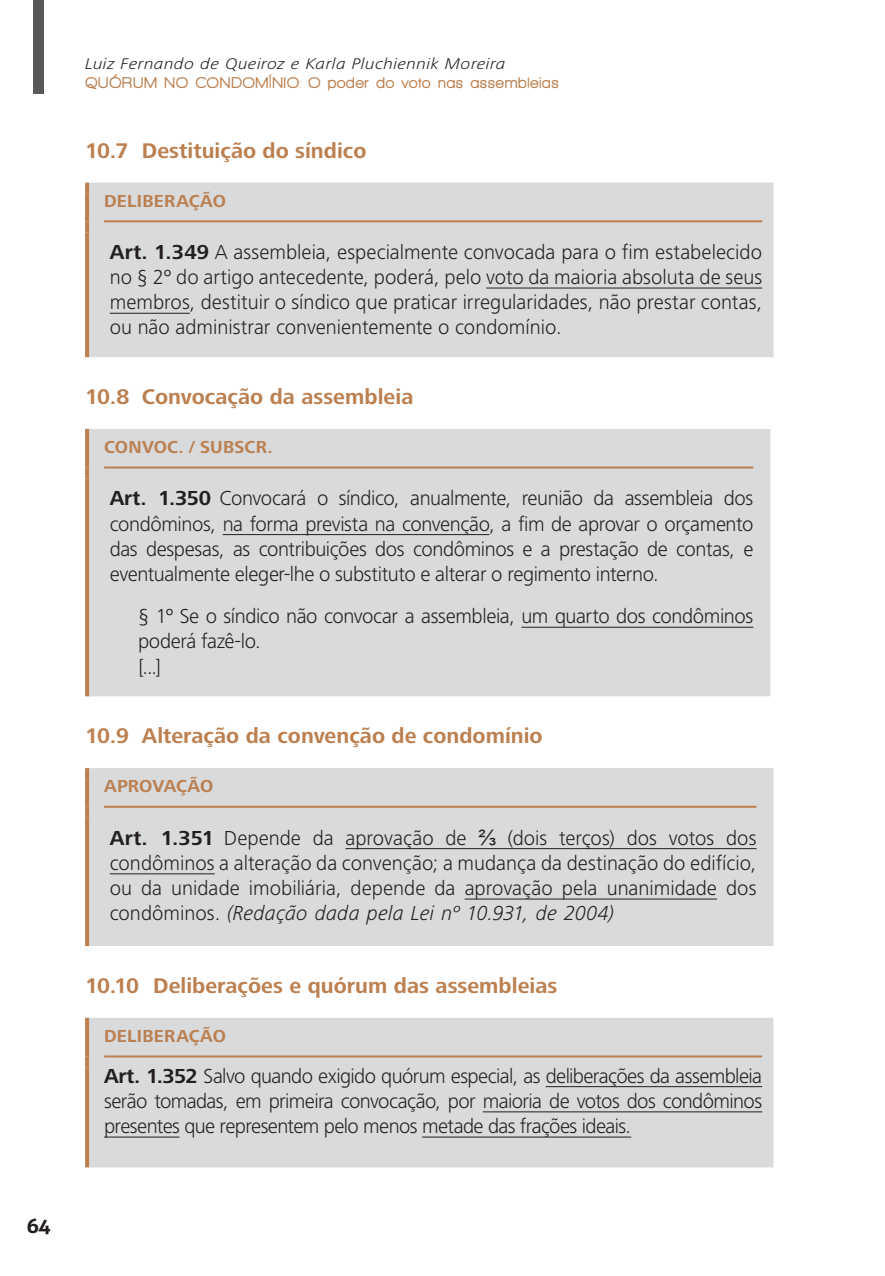
<style>
.page{position:relative;width:885px;height:1276px;background:#fff}
.page>*{position:absolute;margin:0;border:0;box-sizing:border-box;transform-origin:0 0}
.Sub-título_NUMEROS{font:700 22px "Frutiger Next LT";color:#bc8050}
.texto_box{font:300 21px/25.2px "Frutiger Next LT";letter-spacing:-.015em;color:#231f20;text-align:justify}
.Texto_conteúdo{font:300 21px/25.2px "Frutiger Next LT";letter-spacing:-.03em;color:#231f20;text-align:justify}
.t1{font:700 20px "Aller";color:#231f20;scale:1.05 1}
.Sub-título{font:700 18px "Frutiger Next LT";letter-spacing:.01em;color:#bc8050}
.t2{font:italic 300 16px "Frutiger Next LT";letter-spacing:.015em;color:#231f20;scale:1.15 1}
.t3{font:16px "Walkway Rounded";letter-spacing:.06em;color:#bc8050;scale:1.05 1}
.s1{font-weight:700}
.s2{font-family:"Arial";font-weight:400}
.s3{font-style:italic}
</style>
<div class="page">
<div style="left:34px;top:0;width:10px;height:94px;background:#57585a"></div>
<div style="left:89px;top:183px;width:684px;height:174px;background:#d9dadc"></div>
<svg style="left:85px;top:183px;width:4px;height:11px"></svg>
<svg style="left:85px;top:194px;width:4px;height:27px"></svg>
<svg style="left:85px;top:221px;width:4px;height:11px"></svg>
<svg style="left:85px;top:232px;width:4px;height:125px"></svg>
<hr style="left:104px;top:220px;width:658px;height:2px;background:#bc8050">
<hr style="left:486px;top:287px;width:276px;height:1px;background:#231f20">
<hr style="left:110px;top:313px;width:80px;height:1px;background:#231f20">
<div style="left:89px;top:429px;width:681px;height:267px;background:#d9dadc"></div>
<svg style="left:85px;top:429px;width:4px;height:11px"></svg>
<svg style="left:85px;top:440px;width:4px;height:27px"></svg>
<svg style="left:85px;top:467px;width:4px;height:11px"></svg>
<svg style="left:85px;top:478px;width:4px;height:218px"></svg>
<hr style="left:104px;top:466px;width:649px;height:2px;background:#bc8050">
<hr style="left:223px;top:534px;width:266px;height:1px;background:#231f20">
<hr style="left:521px;top:627px;width:232px;height:1px;background:#231f20">
<div style="left:89px;top:768px;width:684px;height:178px;background:#d9dadc"></div>
<svg style="left:85px;top:768px;width:4px;height:11px"></svg>
<svg style="left:85px;top:779px;width:4px;height:28px"></svg>
<svg style="left:85px;top:807px;width:4px;height:11px"></svg>
<svg style="left:85px;top:818px;width:4px;height:128px"></svg>
<hr style="left:104px;top:806px;width:652px;height:2px;background:#bc8050">
<hr style="left:345px;top:848px;width:411px;height:1px;background:#231f20">
<hr style="left:110px;top:873px;width:105px;height:1px;background:#231f20">
<hr style="left:464px;top:898px;width:253px;height:1px;background:#231f20">
<div style="left:89px;top:1018px;width:684px;height:149px;background:#d9dadc"></div>
<svg style="left:85px;top:1017px;width:4px;height:12px"></svg>
<svg style="left:85px;top:1029px;width:4px;height:27px"></svg>
<svg style="left:85px;top:1056px;width:4px;height:11px"></svg>
<svg style="left:85px;top:1067px;width:4px;height:100px"></svg>
<hr style="left:104px;top:1055px;width:658px;height:2px;background:#bc8050">
<hr style="left:545px;top:1086px;width:217px;height:1px;background:#231f20">
<hr style="left:483px;top:1111px;width:279px;height:1px;background:#231f20">
<hr style="left:104px;top:1136px;width:75px;height:1px;background:#231f20">
<hr style="left:422px;top:1136px;width:209px;height:1px;background:#231f20">
<p class="t1" style="left:27px;top:1213px;width:24px">64</p>
<p class="t2" style="left:85px;top:55px;width:367px">Luiz Fernando de Queiroz e Karla Pluchiennik Moreira</p>
<p class="t3" style="left:85px;top:74px;width:452px">QUÓRUM NO CONDOMÍNIO: O poder do voto nas assembleias</p>
<p class="Sub-título_NUMEROS" style="left:85px;top:138px;width:283px">10.7 Destituição do síndico</p>
<p class="Sub-título" style="left:104px;top:191px;width:123px">DELIBERAÇÃO</p>
<p class="texto_box" style="left:110px;top:239px;width:654px"><span class="s1">Art. 1.349</span> A assembleia, especialmente convocada para o fim estabelecido no § 2º do artigo antecedente, poderá, pelo voto da maioria absoluta de seus membros, destituir o síndico que praticar irregularidades, não prestar contas, ou não administrar convenientemente o condomínio.</p>
<p class="Sub-título_NUMEROS" style="left:85px;top:384px;width:330px">10.8 Convocação da assembleia</p>
<p class="Sub-título" style="left:104px;top:437px;width:170px">CONVOC. / SUBSCR.</p>
<p class="texto_box" style="left:110px;top:486px;width:645px"><span class="s1">Art. 1.350</span> Convocará o síndico, anualmente, reunião da assembleia dos condôminos, na forma prevista na convenção, a fim de aprovar o orçamento das despesas, as contribuições dos condôminos e a prestação de contas, e eventualmente eleger-lhe o substituto e alterar o regimento interno.</p>
<p class="texto_box" style="left:138px;top:604px;width:616px">§ 1º Se o síndico não convocar a assembleia, um quarto dos condôminos poderá fazê-lo.</p>
<p class="texto_box" style="left:138px;top:654px;width:25px">[...]</p>
<p class="Sub-título_NUMEROS" style="left:85px;top:723px;width:459px">10.9 Alteração da convenção de condomínio</p>
<p class="Sub-título" style="left:104px;top:776px;width:111px">APROVAÇÃO</p>
<p class="texto_box" style="left:110px;top:825px;width:648px"><span class="s1">Art. 1.351</span> Depende da aprovação de <span class="s2">⅔</span> (dois terços) dos votos dos condôminos a alteração da convenção; a mudança da destinação do edifício, ou da unidade imobiliária, depende da aprovação pela unanimidade dos condôminos. <span class="s3">(Redação dada pela Lei nº 10.931, de 2004)</span></p>
<p class="Sub-título_NUMEROS" style="left:85px;top:973px;width:474px">10.10 Deliberações e quórum das assembleias</p>
<p class="Sub-título" style="left:104px;top:1025px;width:123px">DELIBERAÇÃO</p>
<p class="Texto_conteúdo" style="left:104px;top:1063px;width:659px"><span class="s1">Art. 1.352</span> Salvo quando exigido quórum especial, as deliberações da assembleia serão tomadas, em primeira convocação, por maioria de votos dos condôminos presentes que representem pelo menos metade das frações ideais.</p>
</div>
